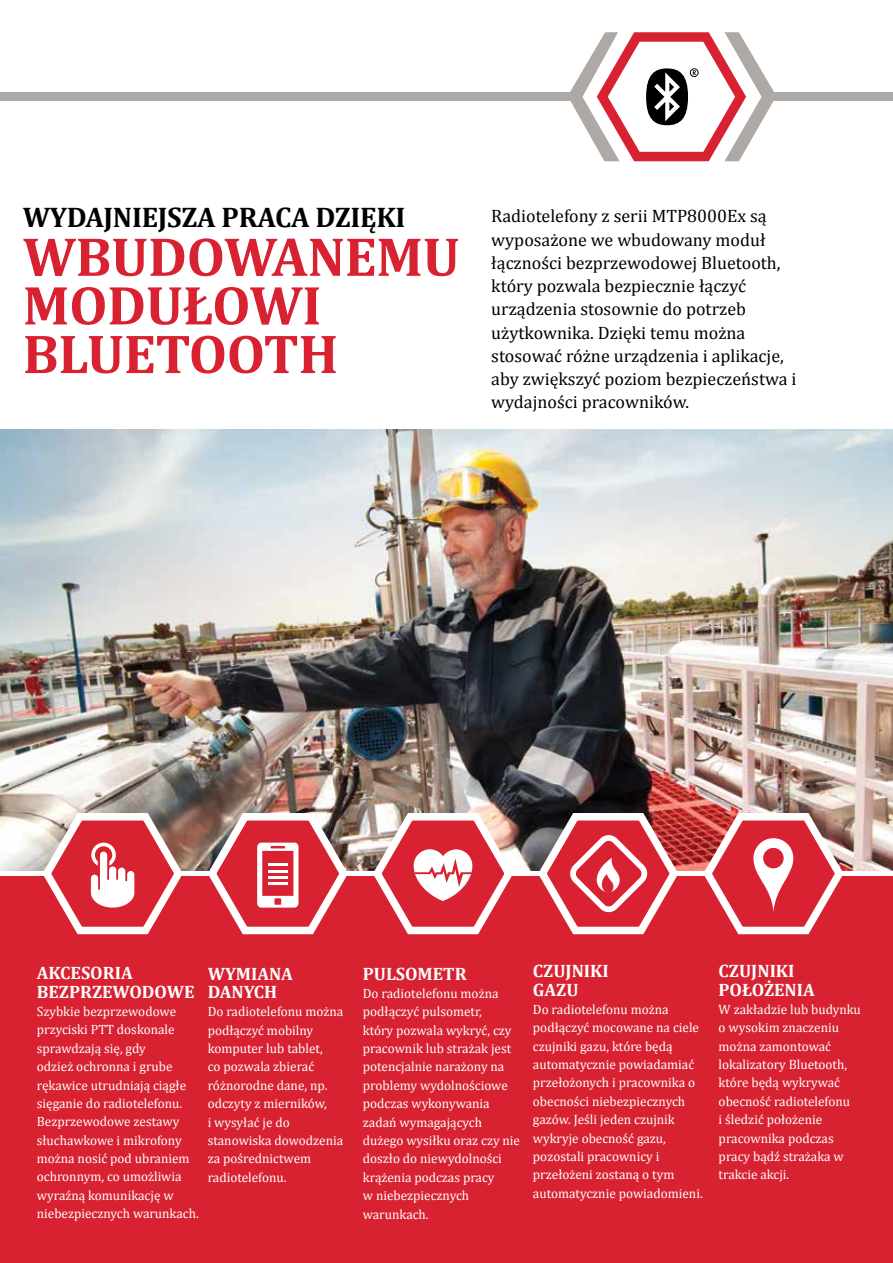
<style>
.page{position:relative;width:893px;height:1263px;background:#fff}
.page>*{position:absolute;margin:0;border:0;box-sizing:border-box;transform-origin:0 0}
.t1{font:700 55.5px/48.6px "Cambria";letter-spacing:-.01em;color:#d82231}
.t2{font:700 28.5px "Cambria";letter-spacing:-.01em;color:#000}
.t3{font:18px/23.2px "Cambria";color:#000}
.t4{font:700 18px/18.5px "Cambria";color:#fff}
.t5{font:13.5px/18.3px "Cambria";color:#fff}
</style>
<div class="page">
<div style="left:0;top:92px;width:581px;height:9px;background:#afa9a6"></div>
<div style="left:0;top:877px;width:893px;height:386px;background:#d82231"></div>
<img style="left:0;top:430px;width:893px;height:441px">
<svg style="left:369px;top:809px;width:148px;height:126px"></svg>
<svg style="left:38px;top:809px;width:149px;height:126px"></svg>
<div style="left:767px;top:92px;width:126px;height:9px;background:#afa9a6"></div>
<svg style="left:203px;top:809px;width:149px;height:126px"></svg>
<hr style="left:268px;top:863px;width:20px;height:3px;background:#fff">
<hr style="left:268px;top:870px;width:20px;height:3px;background:#fff">
<hr style="left:268px;top:876px;width:20px;height:3px;background:#fff">
<hr style="left:268px;top:882px;width:20px;height:3px;background:#fff">
<svg style="left:699px;top:809px;width:149px;height:126px"></svg>
<svg style="left:534px;top:809px;width:149px;height:126px"></svg>
<svg style="left:570px;top:32px;width:204px;height:129px"></svg>
<h2 class="t2" style="left:23px;top:200px;width:384px">WYDAJNIEJSZA PRACA DZIĘKI</h2>
<h1 class="t1" style="left:23px;top:231px;width:439px">WBUDOWANEMU<br>MODUŁOWI<br>BLUETOOTH</h1>
<p class="t3" style="left:491px;top:205px;width:307px">Radiotelefony z serii MTP8000Ex są wyposażone we wbudowany moduł łączności bezprzewodowej Bluetooth, który pozwala bezpiecznie łączyć urządzenia stosownie do potrzeb użytkownika. Dzięki temu można stosować różne urządzenia i aplikacje, aby zwiększyć poziom bezpieczeństwa i wydajności pracowników.</p>
<h3 class="t4" style="left:37px;top:963px;width:159px">AKCESORIA<br>BEZPRZEWODOWE</h3>
<p class="t5" style="left:37px;top:1002px;width:163px">Szybkie bezprzewodowe przyciski PTT doskonale sprawdzają się, gdy<br>odzież ochronna i grube rękawice utrudniają ciągłe sięganie do radiotelefonu.<br>Bezprzewodowe zestawy słuchawkowe i mikrofony można nosić pod ubraniem ochronnym, co umożliwia wyraźną komunikację w niebezpiecznych warunkach.</p>
<h3 class="t4" style="left:208px;top:964px;width:87px">WYMIANA<br>DANYCH</h3>
<p class="t5" style="left:208px;top:1002px;width:137px">Do radiotelefonu można podłączyć mobilny komputer lub tablet,<br>co pozwala zbierać różnorodne dane, np. odczyty z mierników,<br>i wysyłać je do stanowiska dowodzenia za pośrednictwem radiotelefonu.</p>
<h3 class="t4" style="left:363px;top:964px;width:105px">PULSOMETR</h3>
<p class="t5" style="left:363px;top:984px;width:159px">Do radiotelefonu można podłączyć pulsometr,<br>który pozwala wykryć, czy pracownik lub strażak jest potencjalnie narażony na problemy wydolnościowe podczas wykonywania zadań wymagających dużego wysiłku oraz czy nie doszło do niewydolności krążenia podczas pracy<br>w niebezpiecznych warunkach.</p>
<h3 class="t4" style="left:533px;top:961px;width:77px">CZUJNIKI<br>GAZU</h3>
<p class="t5" style="left:533px;top:1000px;width:171px">Do radiotelefonu można podłączyć mocowane na ciele czujniki gazu, które będą automatycznie powiadamiać przełożonych i pracownika o obecności niebezpiecznych gazów. Jeśli jeden czujnik wykryje obecność gazu, pozostali pracownicy i przełożeni zostaną o tym automatycznie powiadomieni.</p>
<h3 class="t4" style="left:719px;top:961px;width:98px">CZUJNIKI<br>POŁOŻENIA</h3>
<p class="t5" style="left:719px;top:1000px;width:144px">W zakładzie lub budynku o wysokim znaczeniu można zamontować lokalizatory Bluetooth, które będą wykrywać obecność radiotelefonu<br>i śledzić położenie pracownika podczas pracy bądź strażaka w trakcie akcji.</p>
</div>
